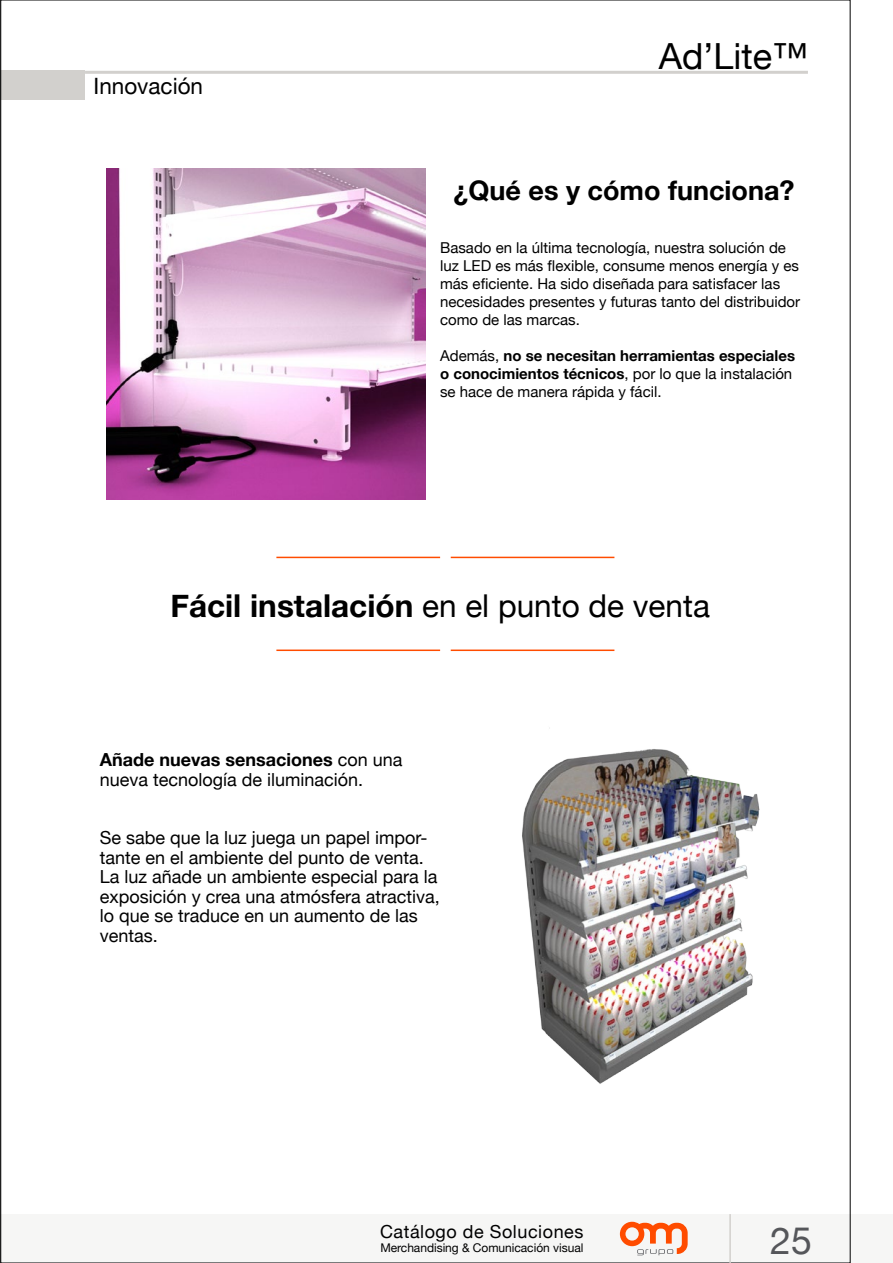
<style>
.page{position:relative;width:893px;height:1263px;background:#fff}
.page>*{position:absolute;margin:0;border:0;box-sizing:border-box;transform-origin:0 0}
.t1{font:37.5px "Helvetica Neue";color:#55565a}
.t2{font:36px "Helvetica Neue";color:#000}
.t3{font:700 31.5px "Helvetica Neue";color:#000}
.t4{font:700 27px "Helvetica Neue";color:#000}
.t5{font:22.5px "Helvetica Neue";color:#000}
.t6{font:18px/19.5px "Helvetica Neue";color:#000}
.t7{font:18px "Helvetica Neue";letter-spacing:.03em;color:#000}
.t8{font:15px/18px "Helvetica Neue";color:#000}
.t9{font:700 15px/18px "Helvetica Neue";color:#000}
.t10{font:12px "Helvetica Neue";letter-spacing:-.005em;color:#000}
.s1{font-weight:400}
.s2{font-weight:700}
</style>
<div class="page">
<div style="left:0;top:1214px;width:893px;height:49px;background:#f6f6f5"></div>
<hr style="left:85px;top:71px;width:723px;height:3px;background:#d2d0cd">
<div style="left:0;top:71px;width:85px;height:29px;background:#d2d0cd"></div>
<hr style="left:729px;top:1214px;width:2px;height:49px;background:#d2d0cd">
<svg style="left:620px;top:1222px;width:68px;height:33px"></svg>
<img style="left:106px;top:168px;width:319px;height:331px">
<img style="left:522px;top:727px;width:238px;height:357px">
<hr style="left:276px;top:649px;width:164px;height:2px;background:#ff4c00">
<hr style="left:276px;top:557px;width:164px;height:1px;background:#ff4c00">
<hr style="left:451px;top:649px;width:163px;height:2px;background:#ff4c00">
<hr style="left:451px;top:557px;width:163px;height:1px;background:#ff4c00">
<p class="t5" style="left:94px;top:70px;width:111px">Innovación</p>
<h2 class="t2" style="left:659px;top:30px;width:151px">Ad’Lite™</h2>
<h3 class="t4" style="left:453px;top:169px;width:343px">¿Qué es y cómo funciona?</h3>
<p class="t8" style="left:440px;top:240px;width:362px">Basado en la última tecnología, nuestra solución de luz LED es más flexible, consume menos energía y es más eficiente. Ha sido diseñada para satisfacer las necesidades presentes y futuras tanto del distribuidor como de las marcas.</p>
<p class="t9" style="left:440px;top:347px;width:356px"><span class="s1">Además,</span> no se necesitan herramientas especiales o conocimientos técnicos<span class="s1">, por lo que la instalación se hace de manera rápida y fácil.</span></p>
<h3 class="t3" style="left:170px;top:581px;width:541px">Fácil instalación <span class="s1">en el punto de venta</span></h3>
<p class="t6" style="left:100px;top:751px;width:304px"><span class="s2">Añade nuevas sensaciones</span> con una nueva tecnología de iluminación.</p>
<p class="t6" style="left:100px;top:829px;width:342px">Se sabe que la luz juega un papel impor&shy;tante en el ambiente del punto de venta.<br>La luz añade un ambiente especial para la exposición y crea una atmósfera atractiva, lo que se traduce en un aumento de las ventas.</p>
<p class="t7" style="left:380px;top:1218px;width:205px">Catálogo de Soluciones</p>
<p class="t10" style="left:380px;top:1239px;width:205px">Merchandising &amp; Comunicación visual</p>
<h1 class="t1" style="left:770px;top:1213px;width:43px">25</h1>
</div>
